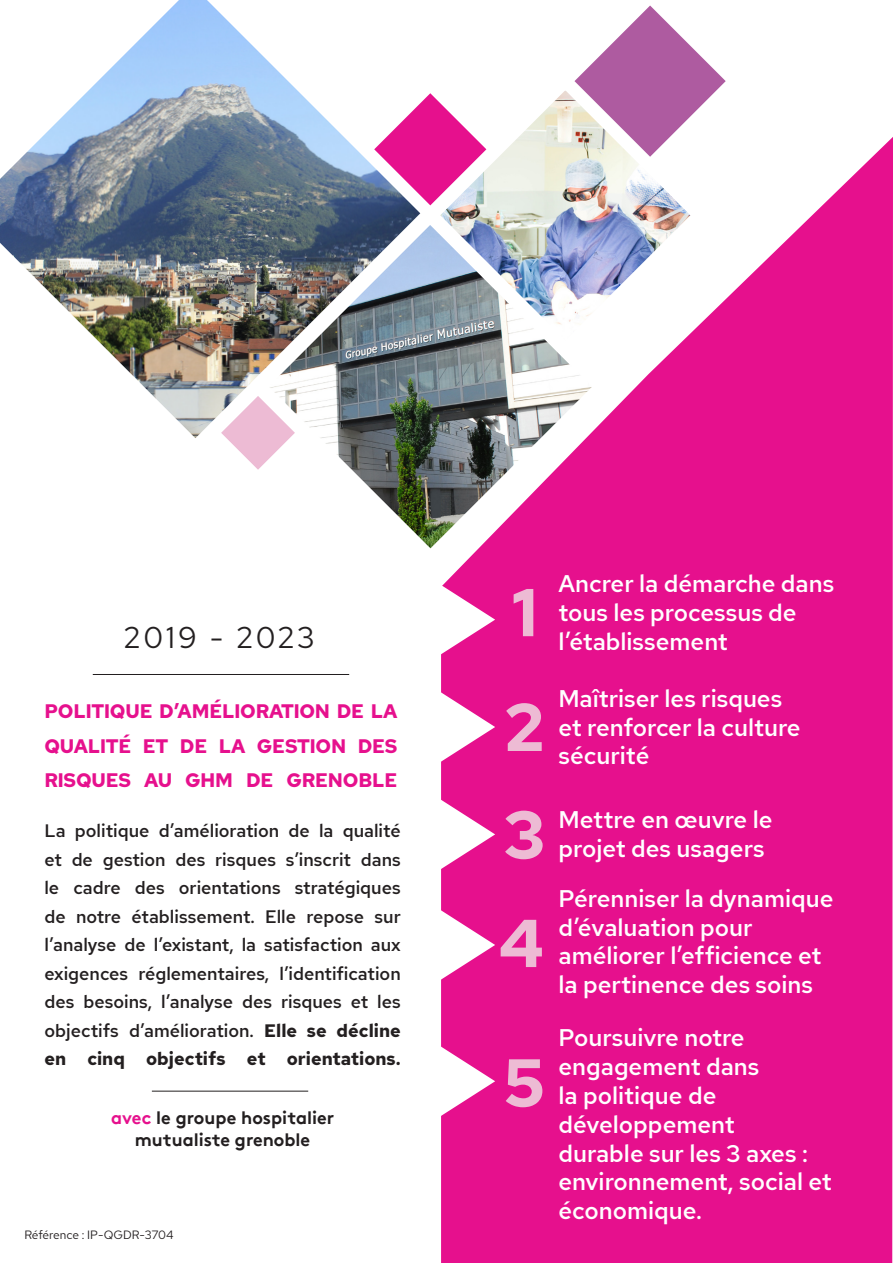
<style>
.page{position:relative;width:893px;height:1263px;background:#fff}
.page>*{position:absolute;margin:0;border:0;box-sizing:border-box;transform-origin:0 0}
.t1{font:700 67.5px "Red Hat Text";color:#edbbd4}
.t2{font:30px "Red Hat Text";letter-spacing:.1em;color:#231f20}
.t3{font:500 24px/28.8px "Red Hat Text";color:#fff}
.t4{font:700 19.5px/34.5px "Red Hat Text";letter-spacing:-.01em;color:#e6108d;text-align:justify}
.t5{font:500 18px/28.5px "Red Hat Text";color:#231f20;text-align:justify}
.t6{font:700 18px "Brown TT";color:#231f20}
.t7{font:12px "Red Hat Text";color:#231f20}
.s1{font-weight:700}
.s2{color:#e6108d}
</style>
<div class="page">
<img style="left:0;top:0;width:420px;height:438px">
<img style="left:269px;top:225px;width:172px;height:323px">
<img style="left:440px;top:91px;width:134px;height:249px">
<svg style="left:574px;top:6px;width:152px;height:131px"></svg>
<svg style="left:374px;top:93px;width:112px;height:112px"></svg>
<svg style="left:221px;top:396px;width:74px;height:74px"></svg>
<hr style="left:93px;top:674px;width:256px;height:1px;background:#231f20">
<hr style="left:152px;top:1091px;width:156px;height:1px;background:#231f20">
<svg style="left:441px;top:137px;width:452px;height:1126px;background:#e2389c"></svg>
<svg style="left:441px;top:584px;width:54px;height:72px"></svg>
<svg style="left:441px;top:691px;width:54px;height:72px"></svg>
<svg style="left:441px;top:798px;width:54px;height:72px"></svg>
<svg style="left:441px;top:909px;width:54px;height:72px"></svg>
<svg style="left:441px;top:1045px;width:54px;height:72px"></svg>
<p class="t2" style="left:124px;top:618px;width:192px">2019 - 2023</p>
<p class="t4" style="left:44px;top:694px;width:355px">POLITIQUE D’AMÉLIORATION DE LA QUALITÉ ET DE LA GESTION DES RISQUES AU GHM DE GRENOBLE</p>
<p class="t5" style="left:44px;top:816px;width:358px">La politique d’amélioration de la qualité et de gestion des risques s’inscrit dans le cadre des orientations stratégiques de notre établissement. Elle repose sur l’analyse de l’existant, la satisfaction aux exigences réglementaires, l’identification des besoins, l’analyse des risques et les objectifs d’amélioration. <span class="s1">Elle se décline en cinq objectifs et orientations.</span></p>
<p class="t6" style="left:111px;top:1107px;width:225px"><span class="s2">avec</span> le groupe hospitalier</p>
<p class="t6" style="left:135px;top:1128px;width:177px">mutualiste grenoble</p>
<p class="t7" style="left:24px;top:1227px;width:151px">Référence : IP-QGDR-3704</p>
<p class="t1" style="left:511px;top:567px;width:27px">1</p>
<p class="t1" style="left:504px;top:682px;width:42px">2</p>
<p class="t3" style="left:558px;top:569px;width:277px">Ancrer la démarche dans tous les processus de l’établissement</p>
<p class="t3" style="left:558px;top:684px;width:244px">Maîtriser les risques et renforcer la culture sécurité</p>
<p class="t1" style="left:503px;top:790px;width:44px">3</p>
<p class="t3" style="left:558px;top:805px;width:216px">Mettre en œuvre le projet des usagers</p>
<p class="t1" style="left:498px;top:898px;width:48px">4</p>
<p class="t1" style="left:504px;top:1038px;width:43px">5</p>
<p class="t3" style="left:558px;top:884px;width:276px">Pérenniser la dynamique d’évaluation pour améliorer l’efficience et la pertinence des soins</p>
<p class="t3" style="left:558px;top:1023px;width:275px">Poursuivre notre engagement dans<br>la politique de développement<br>durable sur les 3 axes : environnement, social et économique.</p>
</div>
